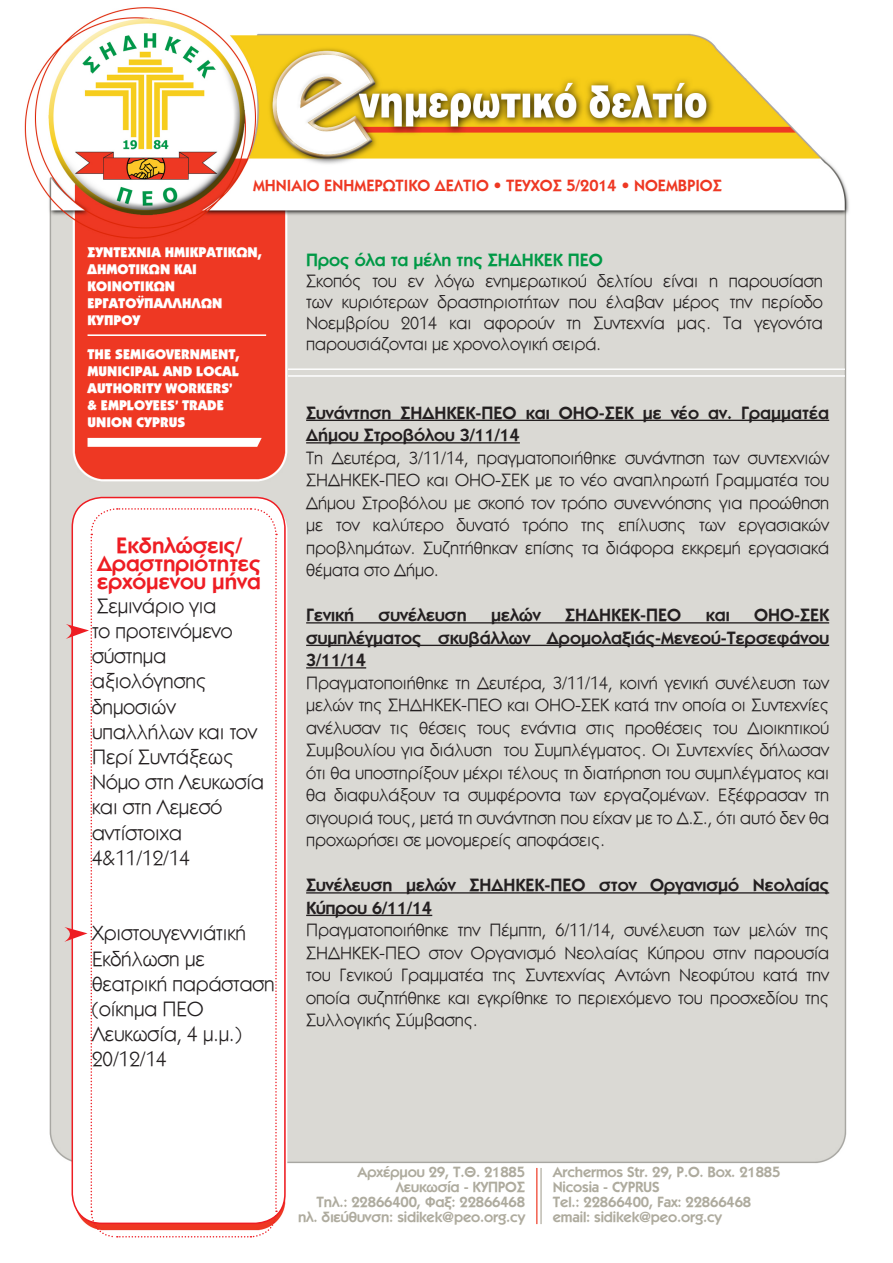
<style>
.page{position:relative;width:893px;height:1263px;background:#fff}
.page>*{position:absolute;margin:0;border:0;box-sizing:border-box;transform-origin:0 0}
.t1{font:700 22.5px "CF Kaveros";color:#ee1d23}
.t2{font:21px/25.2px "CF Kaveros";color:#231f20}
.t3{font:18px/22.5px "CF Kaveros";color:#231f20;text-align:justify}
.t4{font:700 18px/22.5px "CF Kaveros";color:#231f20}
.t5{font:700 18px "CF Kaveros";color:#009946}
.t6{font:700 16.5px "CF Kaveros";color:#ee3823}
.t7{font:700 15px "CF Kaveros";letter-spacing:-.01em;color:#aeab9e}
.t8{font:800 14.1px/17px "CF Kaveros";color:#fff}
</style>
<div class="page">
<img style="left:24px;top:7px;width:825px;height:1218px">
<div style="left:72px;top:497px;width:213px;height:726px;background:#fff;border-radius:30px"></div>
<hr style="left:306px;top:420px;width:523px;height:1px;background:#231f20">
<hr style="left:306px;top:442px;width:214px;height:1px;background:#231f20">
<hr style="left:306px;top:622px;width:523px;height:1px;background:#231f20">
<hr style="left:306px;top:645px;width:523px;height:1px;background:#231f20">
<hr style="left:306px;top:667px;width:60px;height:1px;background:#231f20">
<hr style="left:306px;top:892px;width:523px;height:1px;background:#231f20">
<hr style="left:306px;top:915px;width:126px;height:1px;background:#231f20">
<hr style="left:88px;top:334px;width:178px;height:2px;background:#fff">
<svg style="left:88px;top:438px;width:174px;height:9px"></svg>
<hr style="left:536px;top:1168px;width:1px;height:56px;background:#ee3823">
<hr style="left:540px;top:1168px;width:2px;height:56px;background:#aeab9e">
<hr style="left:288px;top:368px;width:557px;height:2px;background:#fff">
<hr style="left:288px;top:375px;width:557px;height:2px;background:#fff">
<svg style="left:24px;top:507px;width:254px;height:731px"></svg>
<p class="t6" style="left:253px;top:173px;width:470px">ΜΗΝΙΑΙΟ ΕΝΗΜΕΡΩΤΙΚΟ ΔΕΛΤΙΟ • ΤΕΥΧΟΣ 5/2014 • ΝΟΕΜΒΡΙΟΣ</p>
<p class="t8" style="left:88px;top:243px;width:176px">ΣΥΝΤΕΧΝΙΑ ΗΜΙΚΡΑΤΙΚΩΝ,<br>ΔΗΜΟΤΙΚΩΝ ΚΑΙ<br>ΚΟΙΝΟΤΙΚΩΝ<br>ΕΡΓΑΤΟΫΠΑΛΛΗΛΩΝ<br>ΚΥΠΡΟΥ</p>
<p class="t8" style="left:88px;top:345px;width:154px">THE SEMIGOVERNMENT,</p>
<p class="t8" style="left:88px;top:362px;width:153px">MUNICIPAL AND LOCAL</p>
<p class="t8" style="left:88px;top:379px;width:146px">AUTHORITY WORKERS’</p>
<p class="t8" style="left:88px;top:396px;width:138px">&amp; EMPLOYEES’ TRADE</p>
<p class="t8" style="left:88px;top:413px;width:99px">UNION CYPRUS</p>
<p class="t1" style="left:116px;top:529px;width:127px">Εκδηλώσεις/</p>
<p class="t1" style="left:97px;top:547px;width:165px">Δραστηριότητες</p>
<p class="t1" style="left:97px;top:565px;width:165px">ερχόμενου μήνα</p>
<p class="t2" style="left:92px;top:592px;width:173px">Σεμινάριο για<br>το προτεινόμενο σύστημα αξιολόγησης δημοσιών υπαλλήλων και τον<br>Περί Συντάξεως<br>Νόμο στη Λευκωσία και στη Λεμεσό αντίστοιχα<br>4&amp;11/12/14</p>
<p class="t2" style="left:92px;top:920px;width:184px">Χριστουγεννιάτική<br>Εκδήλωση με θεατρική παράσταση (οίκημα ΠΕΟ<br>Λευκωσία, 4 μ.μ.)<br>20/12/14</p>
<p class="t5" style="left:306px;top:247px;width:298px">Προς όλα τα μέλη της ΣΗΔΗΚΕΚ ΠΕΟ</p>
<p class="t3" style="left:306px;top:270px;width:518px;line-height:21px">Σκοπός του εν λόγω ενημερωτικού δελτίου είναι η παρουσίαση των κυριότερων δραστηριοτήτων που έλαβαν μέρος την περίοδο Νοεμβρίου 2014 και αφορούν τη Συντεχνία μας. Τα γεγονότα παρουσιάζονται με χρονολογική σειρά.</p>
<p class="t4" style="left:306px;top:401px;width:524px">Συνάντηση ΣΗΔΗΚΕΚ-ΠΕΟ και ΟΗΟ-ΣΕΚ με νέο αν. Γραμματέα<br>Δήμου Στροβόλου 3/11/14</p>
<p class="t3" style="left:306px;top:446px;width:524px">Τη Δευτέρα, 3/11/14, πραγματοποιήθηκε συνάντηση των συντεχνιών ΣΗΔΗΚΕΚ-ΠΕΟ και ΟΗΟ-ΣΕΚ με το νέο αναπληρωτή Γραμματέα του Δήμου Στροβόλου με σκοπό τον τρόπο συνεννόησης για προώθηση με τον καλύτερο δυνατό τρόπο της επίλυσης των εργασιακών προβλημάτων. Συζητήθηκαν επίσης τα διάφορα εκκρεμή εργασιακά θέματα στο Δήμο.</p>
<p class="t4" style="left:306px;top:603px;width:50px">Γενική</p>
<p class="t4" style="left:379px;top:603px;width:90px">συνέλευση</p>
<p class="t4" style="left:491px;top:603px;width:51px">μελών</p>
<p class="t4" style="left:565px;top:603px;width:118px">ΣΗΔΗΚΕΚ-ΠΕΟ</p>
<p class="t4" style="left:706px;top:603px;width:25px">και</p>
<p class="t4" style="left:306px;top:603px;width:524px;text-align:justify;text-indent:448px">ΟΗΟ-ΣΕΚ συμπλέγματος σκυβάλλων Δρομολαξιάς-Μενεού-Τερσεφάνου 3/11/14</p>
<p class="t3" style="left:306px;top:671px;width:524px">Πραγματοποιήθηκε τη Δευτέρα, 3/11/14, κοινή γενική συνέλευση των μελών της ΣΗΔΗΚΕΚ-ΠΕΟ και ΟΗΟ-ΣΕΚ κατά την οποία οι Συντεχνίες ανέλυσαν τις θέσεις τους ενάντια στις προθέσεις του Διοικητικού Συμβουλίου για διάλυση του Συμπλέγματος. Οι Συντεχνίες δήλωσαν ότι θα υποστηρίξουν μέχρι τέλους τη διατήρηση του συμπλέγματος και θα διαφυλάξουν τα συμφέροντα των εργαζομένων. Εξέφρασαν τη σιγουριά τους, μετά τη συνάντηση που είχαν με το Δ.Σ., ότι αυτό δεν θα προχωρήσει σε μονομερείς αποφάσεις.</p>
<p class="t4" style="left:306px;top:873px;width:524px">Συνέλευση μελών ΣΗΔΗΚΕΚ-ΠΕΟ στον Οργανισμό Νεολαίας<br>Κύπρου 6/11/14</p>
<p class="t3" style="left:306px;top:918px;width:524px">Πραγματοποιήθηκε την Πέμπτη, 6/11/14, συνέλευση των μελών της ΣΗΔΗΚΕΚ-ΠΕΟ στον Οργανισμό Νεολαίας Κύπρου στην παρουσία του Γενικού Γραμματέα της Συντεχνίας Αντώνη Νεοφύτου κατά την οποία συζητήθηκε και εγκρίθηκε το περιεχόμενο του προσχεδίου της Συλλογικής Σύμβασης.</p>
<p class="t7" style="left:358px;top:1161px;width:169px">Αρχέρμου 29, Τ.Θ. 21885</p>
<p class="t7" style="left:396px;top:1176px;width:131px">Λευκωσία - ΚΥΠΡΟΣ</p>
<p class="t7" style="left:316px;top:1191px;width:210px">Tηλ.: 22866400, Φαξ: 22866468</p>
<p class="t7" style="left:298px;top:1206px;width:229px">ηλ. διεύθυνση: sidikek@peo.org.cy</p>
<p class="t7" style="left:553px;top:1161px;width:229px">Αrchermos Str. 29, P.O. Box. 21885</p>
<p class="t7" style="left:553px;top:1176px;width:108px">Nicosia - CYPRUS</p>
<p class="t7" style="left:553px;top:1191px;width:200px">Tel.: 22866400, Fax: 22866468</p>
<p class="t7" style="left:553px;top:1206px;width:171px">email: sidikek@peo.org.cy</p>
</div>
